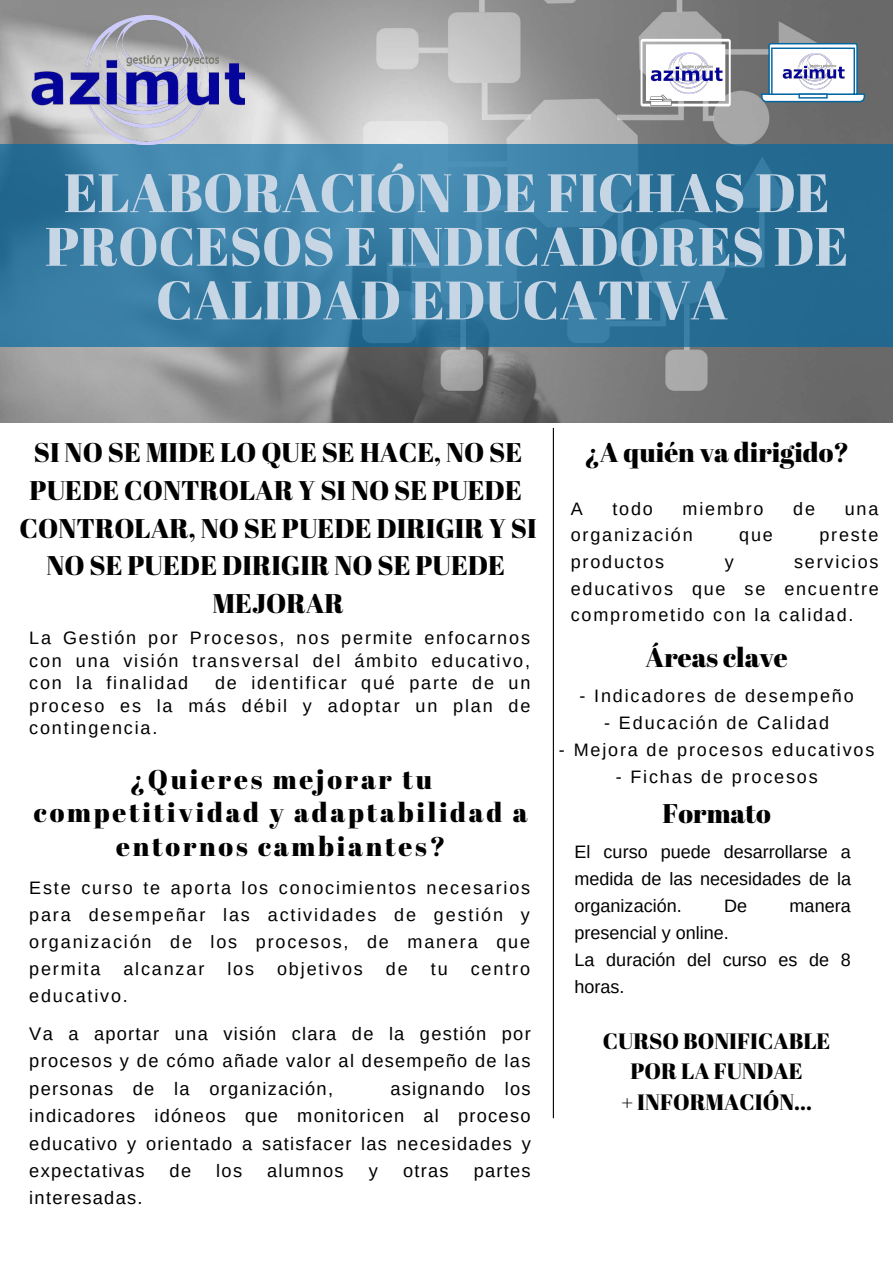
<style>
.page{position:relative;width:893px;height:1263px;background:#fff}
.page>*{position:absolute;margin:0;border:0;box-sizing:border-box;transform-origin:0 0}
.t1{font:54px/53.6px "Abril Fatface";color:#c6d6e5;text-align:center}
.t2{font:27px/37.7px "Abril Fatface";color:#000;text-align:center}
.t3{font:27px/33.2px "Abril Fatface";letter-spacing:.1em;color:#000;text-align:center}
.t4{font:22.2px/30.5px "Abril Fatface";color:#000;text-align:center}
.t5{font:18.23px/27.4px "Arimo";letter-spacing:.07em;color:#000;text-align:justify}
.t6{font:18px/27px "Arimo";letter-spacing:.1em;color:#000;text-align:justify}
.t7{font:18px/27px "Arimo";color:#000}
</style>
<div class="page">
<img style="left:0;top:0;width:893px;height:422px">
<svg style="left:0;top:144px;width:893px;height:203px;background:#3479a0"></svg>
<svg style="left:553px;top:428px;width:1px;height:690px"></svg>
<img style="left:29px;top:16px;width:215px;height:128px">
<svg style="left:761px;top:43px;width:104px;height:59px"></svg>
<img style="left:782px;top:53px;width:62px;height:36px">
<svg style="left:640px;top:39px;width:90px;height:67px"></svg>
<img style="left:650px;top:52px;width:72px;height:42px">
<h1 class="t1" style="left:45px;top:165px;width:805px">ELABORACIÓN DE FICHAS DE<br>PROCESOS E INDICADORES DE<br>CALIDAD EDUCATIVA</h1>
<h2 class="t2" style="left:20px;top:433px;width:518px">SI NO SE MIDE LO QUE SE HACE, NO SE<br>PUEDE CONTROLAR Y SI NO SE PUEDE<br>CONTROLAR, NO SE PUEDE DIRIGIR Y SI<br>NO SE PUEDE DIRIGIR NO SE PUEDE<br>MEJORAR</h2>
<p class="t6" style="left:29px;top:627px;width:502px;line-height:22.5px">La Gestión por Procesos, nos permite enfocarnos con una visión transversal del ámbito educativo, con la finalidad</p>
<p class="t6" style="left:29px;top:672px;width:502px;line-height:22.5px;text-indent:186px">de identificar qué parte de un proceso es la más débil y adoptar un plan de contingencia.</p>
<h2 class="t3" style="left:34px;top:762px;width:495px">¿Quieres mejorar tu competitividad y adaptabilidad a entornos cambiantes?</h2>
<p class="t6" style="left:29px;top:874px;width:502px">Este curso te aporta los conocimientos necesarios para desempeñar las actividades de gestión y organización de los procesos, de manera que permita</p>
<p class="t6" style="left:123px;top:955px;width:82px">alcanzar</p>
<p class="t6" style="left:227px;top:955px;width:28px">los</p>
<p class="t6" style="left:277px;top:955px;width:87px">objetivos</p>
<p class="t6" style="left:386px;top:955px;width:23px">de</p>
<p class="t6" style="left:431px;top:955px;width:18px">tu</p>
<p class="t6" style="left:471px;top:955px;width:61px">centro</p>
<p class="t6" style="left:29px;top:982px;width:100px">educativo.</p>
<p class="t5" style="left:29px;top:1020px;width:503px">Va a aportar una visión clara de la gestión por procesos y de cómo añade valor al desempeño de las personas de la organización,</p>
<p class="t5" style="left:29px;top:1075px;width:503px;text-indent:361px">asignando los indicadores idóneos que monitoricen al proceso educativo y orientado a satisfacer las necesidades y expectativas</p>
<p class="t5" style="left:170px;top:1157px;width:23px">de</p>
<p class="t5" style="left:216px;top:1157px;width:27px">los</p>
<p class="t5" style="left:267px;top:1157px;width:78px">alumnos</p>
<p class="t5" style="left:369px;top:1157px;width:11px">y</p>
<p class="t5" style="left:403px;top:1157px;width:47px">otras</p>
<p class="t5" style="left:474px;top:1157px;width:58px">partes</p>
<p class="t5" style="left:29px;top:1184px;width:115px">interesadas.</p>
<h2 class="t2" style="left:584px;top:433px;width:266px">¿A quién va dirigido?</h2>
<p class="t6" style="left:571px;top:495px;width:13px">A</p>
<p class="t6" style="left:612px;top:495px;width:42px">todo</p>
<p class="t6" style="left:682px;top:495px;width:82px">miembro</p>
<p class="t6" style="left:793px;top:495px;width:23px">de</p>
<p class="t6" style="left:844px;top:495px;width:35px">una</p>
<p class="t6" style="left:571px;top:522px;width:123px">organización</p>
<p class="t6" style="left:739px;top:522px;width:35px">que</p>
<p class="t6" style="left:819px;top:522px;width:61px">preste</p>
<p class="t6" style="left:571px;top:548px;width:95px">productos</p>
<p class="t6" style="left:724px;top:548px;width:11px">y</p>
<p class="t6" style="left:571px;top:548px;width:309px;line-height:26.7px;text-indent:223px">servicios educativos que se encuentre comprometido con la calidad.</p>
<h2 class="t2" style="left:645px;top:638px;width:144px">Áreas clave</h2>
<p class="t6" style="left:579px;top:682px;width:276px">- Indicadores de desempeño</p>
<p class="t6" style="left:604px;top:709px;width:226px">- Educación de Calidad</p>
<p class="t6" style="left:559px;top:736px;width:317px">- Mejora de procesos educativos</p>
<p class="t6" style="left:615px;top:763px;width:204px">- Fichas de procesos</p>
<h2 class="t2" style="left:662px;top:794px;width:110px">Formato</h2>
<p class="t6" style="left:574px;top:838px;width:278px">El curso puede desarrollarse a medida de las necesidades de la organización.</p>
<p class="t6" style="left:724px;top:892px;width:25px">De</p>
<p class="t6" style="left:789px;top:892px;width:63px">manera</p>
<p class="t7" style="left:574px;top:919px;width:278px">presencial y online.<br>La duración del curso es de 8 horas.</p>
<p class="t4" style="left:603px;top:1025px;width:229px">CURSO BONIFICABLE<br>POR LA FUNDAE<br>+ INFORMACIÓN...</p>
</div>
